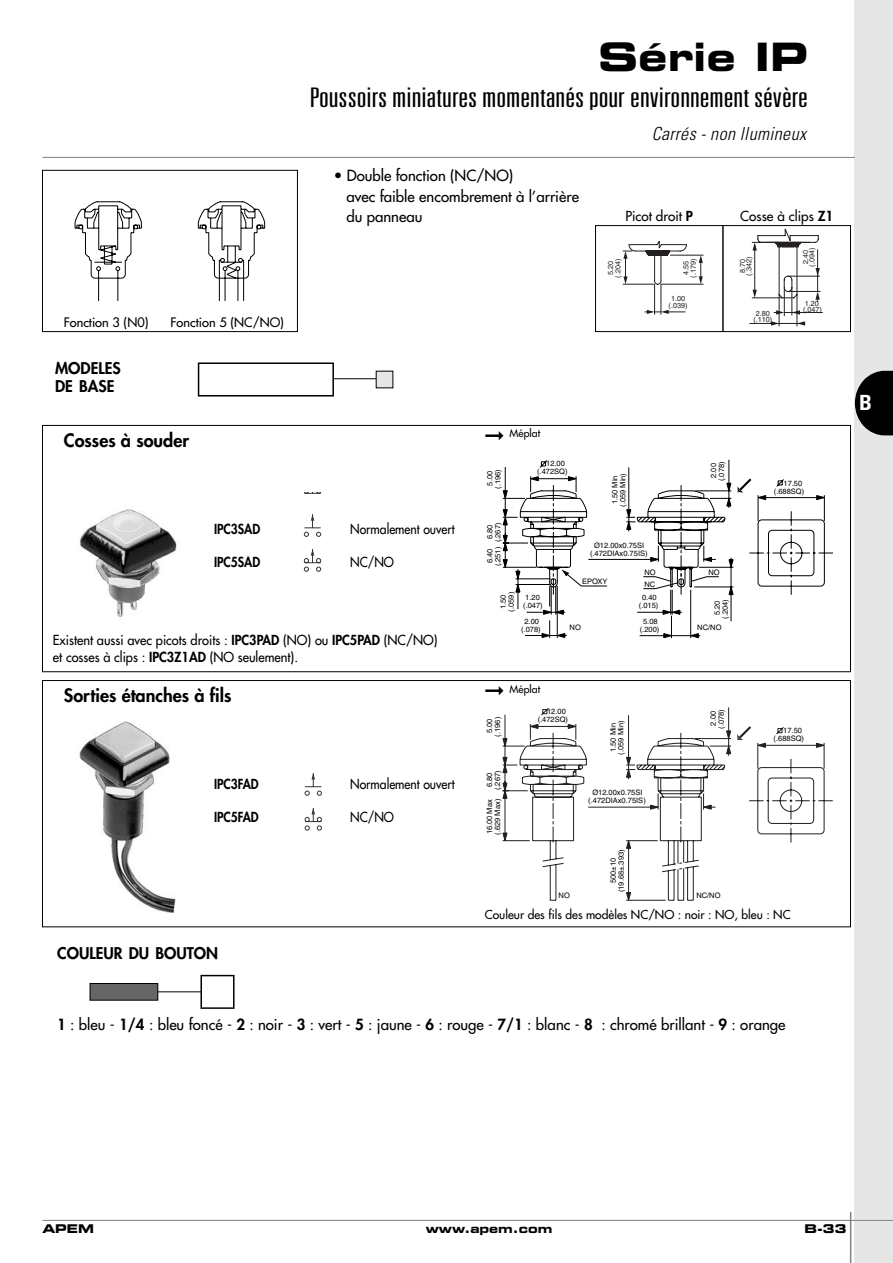
<style>
.page{position:relative;width:893px;height:1263px;background:#fff}
.page>*{position:absolute;margin:0;border:0;box-sizing:border-box;transform-origin:0 0}
.t1{font:700 expanded 39px "Square 721 BT";color:#000}
.t2{font:300 ultra-condensed 27px "Univers";color:#000;scale:1.3 1}
.t3{font:700 condensed 21px "Univers";color:#fff}
.t4{font:800 18px "Futura";color:#000}
.t5{font:italic 300 condensed 18px "Univers";color:#000}
.t6{font:800 15.75px/18px "Futura";color:#000}
.t7{font:15px/20.4px "Futura";color:#000}
.t8{font:13.5px/16.5px "Futura";color:#000;scale:.95 1}
.t9{font:13.5px "Futura";color:#000;scale:.9 1}
.t10{font:800 13.5px "Futura";color:#000;scale:.9 1}
.t11{font:13.5px "Futura";color:#000}
.t12{font:12.75px "Futura";color:#000}
.t13{font:12px "Futura";color:#000}
.t14{font:700 expanded 12px "Square 721 BT";color:#000}
.t15{font:10.5px "Futura";color:#000}
.t16{font:7.5px/7.9px "Helvetica";color:#000;text-align:center}
.t17{font:7.2px/7.5px "Helvetica";color:#231f20;text-align:center}
.s1{font-weight:800}
</style>
<div class="page">
<div style="left:854px;top:0;width:38px;height:1263px;background:#e6e6e6"></div>
<hr style="left:42px;top:1220px;width:850px;height:1px;background:#808080">
<hr style="left:42px;top:157px;width:812px;height:1px;background:#808080">
<hr style="left:849px;top:1212px;width:2px;height:51px;background:#808080">
<svg style="left:854px;top:371px;width:38px;height:64px"></svg>
<hr style="left:286px;top:379px;width:101px;height:1px;background:#000">
<div style="left:199px;top:364px;width:133px;height:31px;background:#fff"></div>
<div style="left:198px;top:363px;width:136px;height:34px;border:2px solid #000"></div>
<div style="left:376px;top:371px;width:17px;height:17px;background:#e6e6e6"></div>
<div style="left:42px;top:425px;width:808px;height:247px;border:1px solid #000"></div>
<img style="left:80px;top:509px;width:97px;height:108px">
<svg style="left:517px;top:596px;width:215px;height:41px"></svg>
<svg style="left:541px;top:609px;width:25px;height:29px"></svg>
<svg style="left:689px;top:633px;width:10px;height:6px"></svg>
<svg style="left:663px;top:633px;width:9px;height:6px"></svg>
<svg style="left:662px;top:609px;width:18px;height:6px"></svg>
<svg style="left:502px;top:459px;width:331px;height:137px"></svg>
<svg style="left:304px;top:514px;width:17px;height:23px"></svg>
<svg style="left:304px;top:493px;width:17px;height:1px"></svg>
<svg style="left:304px;top:549px;width:17px;height:23px"></svg>
<div style="left:42px;top:680px;width:808px;height:247px;border:1px solid #000"></div>
<img style="left:79px;top:721px;width:97px;height:191px">
<hr style="left:504px;top:715px;width:1px;height:45px;background:#231f20">
<svg style="left:503px;top:726px;width:321px;height:175px"></svg>
<svg style="left:502px;top:738px;width:6px;height:9px"></svg>
<svg style="left:815px;top:742px;width:10px;height:6px"></svg>
<svg style="left:502px;top:832px;width:6px;height:10px"></svg>
<svg style="left:625px;top:892px;width:6px;height:9px"></svg>
<svg style="left:625px;top:840px;width:6px;height:9px"></svg>
<svg style="left:502px;top:782px;width:6px;height:17px"></svg>
<svg style="left:502px;top:756px;width:6px;height:18px"></svg>
<svg style="left:702px;top:793px;width:13px;height:17px"></svg>
<svg style="left:649px;top:793px;width:10px;height:17px"></svg>
<svg style="left:722px;top:730px;width:9px;height:40px"></svg>
<svg style="left:737px;top:726px;width:29px;height:22px"></svg>
<svg style="left:521px;top:708px;width:187px;height:77px"></svg>
<svg style="left:677px;top:841px;width:7px;height:23px"></svg>
<hr style="left:677px;top:869px;width:1px;height:31px;background:#231f20">
<hr style="left:683px;top:868px;width:1px;height:32px;background:#231f20">
<hr style="left:156px;top:992px;width:65px;height:1px;background:#000">
<div style="left:90px;top:984px;width:68px;height:16px;background:#666"></div>
<div style="left:90px;top:983px;width:68px;height:17px;border:1px solid #000"></div>
<div style="left:202px;top:976px;width:31px;height:31px;background:#fff"></div>
<div style="left:200px;top:975px;width:34px;height:34px;border:2px solid #000"></div>
<svg style="left:305px;top:773px;width:17px;height:23px"></svg>
<svg style="left:305px;top:808px;width:17px;height:23px"></svg>
<svg style="left:74px;top:201px;width:191px;height:100px"></svg>
<div style="left:42px;top:170px;width:255px;height:162px;border:1px solid #000"></div>
<svg style="left:622px;top:241px;width:82px;height:74px"></svg>
<div style="left:595px;top:225px;width:128px;height:107px;border:1px solid #000"></div>
<svg style="left:749px;top:228px;width:74px;height:99px"></svg>
<div style="left:723px;top:225px;width:127px;height:107px;border:1px solid #000"></div>
<h1 class="t1" style="left:598px;top:43px;width:211px">Série IP</h1>
<h2 class="t2" style="left:309px;top:87px;width:385px">Poussoirs miniatures momentanés pour environnement sévère</h2>
<h3 class="t5" style="left:651px;top:127px;width:159px">Carrés - non llumineux</h3>
<h3 class="t12" style="left:64px;top:316px;width:86px">Fonction 3 (N0)</h3>
<h3 class="t12" style="left:171px;top:316px;width:115px">Fonction 5 (NC/NO)</h3>
<h3 class="t6" style="left:55px;top:360px;width:67px">MODELES<br>DE BASE</h3>
<h3 class="t4" style="left:64px;top:432px;width:127px">Cosses à souder</h3>
<h3 class="t7" style="left:346px;top:167px;width:234px;text-indent:-13px">• Double fonction (NC/NO)<br>avec faible encombrement à l’arrière du panneau</h3>
<h3 class="t11" style="left:625px;top:210px;width:69px">Picot droit <span class="s1">P</span></h3>
<h3 class="t11" style="left:740px;top:210px;width:94px">Cosse à clips <span class="s1">Z1</span></h3>
<p class="t17" style="left:607px;top:278px;width:21px;rotate:-90deg">5.20 (.204)</p>
<p class="t17" style="left:682px;top:278px;width:21px;rotate:-90deg">4.55 (.179)</p>
<p class="t17" style="left:668px;top:295px;width:21px;line-height:7.1px">1.00 (.039)</p>
<p class="t17" style="left:745px;top:276px;width:21px;rotate:-90deg">(.342)</p>
<p class="t17" style="left:739px;top:273px;width:16px;rotate:-90deg">8.70</p>
<p class="t17" style="left:808px;top:267px;width:21px;rotate:-90deg">(.094)</p>
<p class="t17" style="left:802px;top:264px;width:16px;rotate:-90deg">2.40</p>
<p class="t17" style="left:804px;top:300px;width:16px">1.20</p>
<p class="t17" style="left:755px;top:310px;width:16px">2.80</p>
<p class="t17" style="left:803px;top:306px;width:21px">(.047)</p>
<p class="t17" style="left:753px;top:316px;width:21px">(.110)</p>
<h3 class="t15" style="left:485px;top:428px;width:57px">➞ Méplat</h3>
<p class="t16" style="left:537px;top:460px;width:32px;text-align:left;text-indent:9px">12.00 (.472SQ)</p>
<p class="t16" style="left:494px;top:489px;width:21px;rotate:-90deg">(.196)</p>
<p class="t16" style="left:486px;top:486px;width:16px;rotate:-90deg">5.00</p>
<p class="t16" style="left:611px;top:504px;width:30px;rotate:-90deg">1.50 Min</p>
<p class="t16" style="left:619px;top:507px;width:35px;rotate:-90deg">(.059 Min)</p>
<p class="t16" style="left:718px;top:481px;width:21px;rotate:-90deg">(.078)</p>
<p class="t16" style="left:710px;top:478px;width:16px;rotate:-90deg">2.00</p>
<p class="t16" style="left:773px;top:480px;width:32px;text-align:right">17.50 (.688SQ)</p>
<h3 class="t10" style="left:214px;top:523px;width:53px">IPC3SAD</h3>
<h3 class="t9" style="left:350px;top:523px;width:118px">Normalement ouvert</h3>
<h3 class="t10" style="left:214px;top:556px;width:53px">IPC5SAD</h3>
<h3 class="t9" style="left:350px;top:556px;width:50px">NC/NO</h3>
<h3 class="t8" style="left:53px;top:633px;width:406px">Existent aussi avec picots droits : <span class="s1">IPC3PAD</span> (NO) ou <span class="s1">IPC5PAD</span> (NC/NO) et cosses à clips : <span class="s1">IPC3Z1AD</span> (NO seulement).</h3>
<h3 class="t4" style="left:64px;top:687px;width:169px">Sorties étanches à fils</h3>
<h3 class="t10" style="left:214px;top:778px;width:51px">IPC3FAD</h3>
<h3 class="t9" style="left:350px;top:778px;width:118px">Normalement ouvert</h3>
<h3 class="t10" style="left:214px;top:811px;width:51px">IPC5FAD</h3>
<h3 class="t9" style="left:350px;top:811px;width:50px">NC/NO</h3>
<h3 class="t6" style="left:57px;top:945px;width:162px">COULEUR DU BOUTON</h3>
<p class="t16" style="left:486px;top:542px;width:21px;rotate:-90deg">6.80 (.267)</p>
<p class="t16" style="left:486px;top:566px;width:21px;rotate:-90deg">6.40 (.251)</p>
<p class="t16" style="left:594px;top:543px;width:52px">Ø12.00x0.75SI</p>
<p class="t16" style="left:590px;top:551px;width:59px">(.472DIAx0.75IS)</p>
<p class="t16" style="left:582px;top:578px;width:27px">EPOXY</p>
<p class="t16" style="left:644px;top:569px;width:13px">NO</p>
<p class="t16" style="left:708px;top:569px;width:13px">NO</p>
<p class="t16" style="left:644px;top:581px;width:12px">NC</p>
<p class="t16" style="left:508px;top:612px;width:21px;rotate:-90deg">(.059)</p>
<p class="t16" style="left:525px;top:594px;width:16px">1.20</p>
<p class="t16" style="left:642px;top:594px;width:16px">0.40</p>
<p class="t16" style="left:500px;top:609px;width:16px;rotate:-90deg">1.50</p>
<p class="t16" style="left:523px;top:602px;width:21px">(.047)</p>
<p class="t16" style="left:713px;top:619px;width:21px;rotate:-90deg">5.20 (.204)</p>
<p class="t16" style="left:638px;top:602px;width:21px">(.015)</p>
<p class="t16" style="left:521px;top:618px;width:21px">2.00 (.078)</p>
<p class="t16" style="left:639px;top:618px;width:21px">5.08 (.200)</p>
<p class="t16" style="left:569px;top:624px;width:13px">NO</p>
<p class="t16" style="left:697px;top:624px;width:26px">NC/NO</p>
<h3 class="t15" style="left:485px;top:683px;width:57px">➞ Méplat</h3>
<p class="t16" style="left:486px;top:737px;width:21px;rotate:-90deg">5.00 (.196)</p>
<p class="t16" style="left:494px;top:790px;width:21px;rotate:-90deg">(.267)</p>
<p class="t16" style="left:486px;top:835px;width:37px;text-align:left;rotate:-90deg">16.00 Max (.629 Max)</p>
<p class="t16" style="left:486px;top:787px;width:16px;rotate:-90deg">6.80</p>
<p class="t16" style="left:537px;top:708px;width:32px;text-align:right">12.00 (.472SQ)</p>
<p class="t16" style="left:717px;top:729px;width:21px;rotate:-90deg">(.078)</p>
<p class="t16" style="left:709px;top:726px;width:16px;rotate:-90deg">2.00</p>
<p class="t16" style="left:609px;top:755px;width:35px;rotate:-90deg">1.50 Min (.059 Min)</p>
<p class="t16" style="left:592px;top:789px;width:52px">Ø12.00x0.75SI</p>
<p class="t16" style="left:588px;top:797px;width:59px">(.472DIAx0.75IS)</p>
<p class="t16" style="left:609px;top:892px;width:44px;rotate:-90deg">500±10 (19.68±.393)</p>
<p class="t16" style="left:558px;top:892px;width:13px">NO</p>
<p class="t16" style="left:696px;top:892px;width:26px">NC/NO</p>
<p class="t16" style="left:773px;top:727px;width:32px;text-align:right">17.50 (.688SQ)</p>
<h3 class="t13" style="left:485px;top:909px;width:307px">Couleur des fils des modèles NC/NO : noir : NO, bleu : NC</h3>
<h3 class="t7" style="left:57px;top:1015px;width:729px"><span class="s1">1</span> : bleu - <span class="s1">1/4</span> : bleu foncé - <span class="s1">2</span> : noir - <span class="s1">3</span> : vert - <span class="s1">5</span> : jaune - <span class="s1">6</span> : rouge - <span class="s1">7/1</span> : blanc - <span class="s1">8</span> : chromé brillant - <span class="s1">9</span> : orange</h3>
<h3 class="t3" style="left:859px;top:395px;width:14px">B</h3>
<h3 class="t14" style="left:42px;top:1225px;width:53px">APEM</h3>
<h3 class="t14" style="left:425px;top:1225px;width:128px">www.apem.com</h3>
<h3 class="t14" style="left:804px;top:1225px;width:43px">B-33</h3>
</div>
